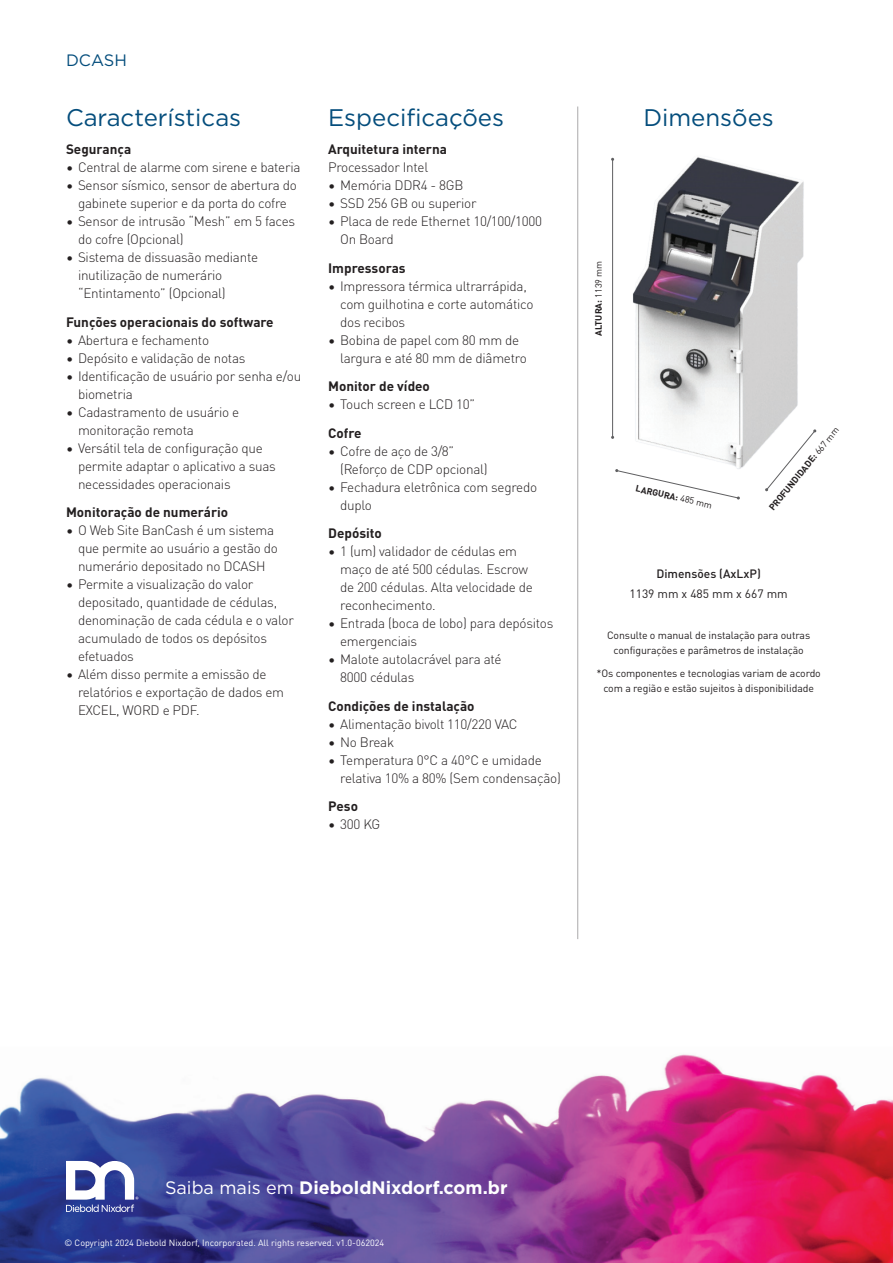
<style>
.page{position:relative;width:893px;height:1263px;background:#fff}
.page>*{position:absolute;margin:0;border:0;box-sizing:border-box;transform-origin:0 0}
.t1{font:24px "Gotham";color:#044d7c}
.t2{font:700 18px "Gotham";color:#fff}
.t3{font:16.5px "Gotham";color:#044d7c}
.t4{font:300 13.5px/18px "DIN Pro";letter-spacing:-.02em;color:#231f20}
.t5{font:700 13.5px "DIN Pro";color:#231f20}
.t6{font:12px "DIN Pro";color:#231f20}
.t7{font:500 12px "DIN Pro";color:#231f20}
.t8{font:10.5px/15px "DIN Pro";letter-spacing:-.01em;color:#231f20;text-align:center}
.t9{font:700 9.15px "DIN Pro";color:#231f20}
.t10{font:9px "DIN Pro";color:#fff}
.s1{font-weight:400}
</style>
<div class="page">
<img style="left:0;top:1054px;width:893px;height:209px">
<svg style="left:66px;top:1161px;width:73px;height:51px"></svg>
<img style="left:633px;top:157px;width:171px;height:312px">
<hr style="left:577px;top:107px;width:1px;height:832px;background:#231f20">
<svg style="left:615px;top:469px;width:125px;height:31px"></svg>
<svg style="left:765px;top:429px;width:51px;height:62px"></svg>
<hr style="left:612px;top:159px;width:1px;height:278px;background:#5f5f61">
<p class="t3" style="left:66px;top:49px;width:62px">DCASH</p>
<h1 class="t1" style="left:66px;top:102px;width:177px">Características</h1>
<p class="t5" style="left:66px;top:139px;width:67px">Segurança</p>
<p class="t4" style="left:66px;top:157px;width:236px">• Central de alarme com sirene e bateria</p>
<p class="t4" style="left:66px;top:175px;width:232px;text-align:center">• Sensor sísmico, sensor de abertura do gabinete superior e da porta do cofre</p>
<p class="t4" style="left:78px;top:211px;width:219px;text-indent:-12px">• Sensor de intrusão “Mesh” em 5 faces do cofre (Opcional)</p>
<p class="t4" style="left:78px;top:247px;width:182px;text-indent:-12px">• Sistema de dissuasão mediante inutilização de numerário “Entintamento” (Opcional)</p>
<p class="t5" style="left:66px;top:311px;width:209px">Funções operacionais do software</p>
<p class="t4" style="left:66px;top:330px;width:145px">• Abertura e fechamento</p>
<p class="t4" style="left:66px;top:348px;width:181px">• Depósito e validação de notas</p>
<p class="t4" style="left:78px;top:366px;width:225px;text-indent:-12px">• Identificação de usuário por senha e/ou biometria</p>
<p class="t4" style="left:78px;top:402px;width:163px;text-indent:-12px">• Cadastramento de usuário e monitoração remota</p>
<p class="t4" style="left:78px;top:438px;width:199px;text-indent:-12px">• Versátil tela de configuração que permite adaptar o aplicativo a suas necessidades operacionais</p>
<p class="t5" style="left:66px;top:502px;width:164px">Monitoração de numerário</p>
<p class="t4" style="left:78px;top:520px;width:201px;text-indent:-12px">• O Web Site BanCash é um sistema que permite ao usuário a gestão do numerário depositado no DCASH</p>
<p class="t4" style="left:78px;top:574px;width:217px;text-indent:-12px">• Permite a visualização do valor depositado, quantidade de cédulas, denominação de cada cédula e o valor acumulado de todos os depósitos efetuados</p>
<p class="t4" style="left:78px;top:664px;width:208px;text-indent:-12px">• Além disso permite a emissão de relatórios e exportação de dados em<br>EXCEL, WORD e PDF.</p>
<h1 class="t1" style="left:328px;top:102px;width:177px">Especificações</h1>
<p class="t5" style="left:328px;top:139px;width:120px">Arquitetura interna</p>
<p class="t4" style="left:328px;top:157px;width:102px">Processador Intel</p>
<p class="t4" style="left:328px;top:175px;width:137px">• Memória DDR4 - 8GB</p>
<p class="t4" style="left:328px;top:193px;width:150px">• SSD 256 GB ou superior</p>
<p class="t4" style="left:340px;top:211px;width:204px;text-indent:-12px">• Placa de rede Ethernet 10/100/1000<br>On Board</p>
<p class="t5" style="left:328px;top:257px;width:79px">Impressoras</p>
<p class="t4" style="left:340px;top:276px;width:195px;text-indent:-12px">• Impressora térmica ultrarrápida, com guilhotina e corte automático dos recibos</p>
<p class="t4" style="left:340px;top:330px;width:188px;text-indent:-12px">• Bobina de papel com 80 mm de largura e até 80 mm de diâmetro</p>
<p class="t5" style="left:328px;top:376px;width:103px">Monitor de vídeo</p>
<p class="t4" style="left:328px;top:394px;width:149px">• Touch screen e LCD 10”</p>
<p class="t5" style="left:328px;top:422px;width:35px">Cofre</p>
<p class="t4" style="left:340px;top:441px;width:149px;text-indent:-12px">• Cofre de aço de 3/8” (Reforço de CDP opcional)</p>
<p class="t4" style="left:340px;top:477px;width:199px;text-indent:-12px">• Fechadura eletrônica com segredo duplo</p>
<p class="t5" style="left:328px;top:523px;width:55px">Depósito</p>
<p class="t4" style="left:340px;top:541px;width:194px;text-indent:-12px">• 1 (um) validador de cédulas em maço de até 500 cédulas. Escrow de 200 cédulas. Alta velocidade de reconhecimento.</p>
<p class="t4" style="left:340px;top:613px;width:215px;text-indent:-12px">• Entrada (boca de lobo) para depósitos emergenciais</p>
<p class="t4" style="left:340px;top:649px;width:163px;text-indent:-12px">• Malote autolacrável para até<br>8000 cédulas</p>
<p class="t5" style="left:328px;top:695px;width:148px">Condições de instalação</p>
<p class="t4" style="left:328px;top:714px;width:191px">• Alimentação bivolt 110/220 VAC</p>
<p class="t4" style="left:328px;top:732px;width:68px">• No Break</p>
<p class="t4" style="left:340px;top:750px;width:222px;text-indent:-12px">• Temperatura 0°C a 40°C e umidade relativa 10% a 80% (Sem condensação)</p>
<p class="t5" style="left:328px;top:796px;width:31px">Peso</p>
<p class="t4" style="left:328px;top:814px;width:54px">• 300 KG</p>
<h1 class="t1" style="left:643px;top:102px;width:132px">Dimensões</h1>
<p class="t9" style="left:591px;top:336px;width:77px;rotate:-90deg">ALTURA: <span class="s1">1139 mm</span></p>
<p class="t9" style="left:638px;top:481px;width:79px;rotate:13deg">LARGURA: <span class="s1">485 mm</span></p>
<p class="t9" style="left:765px;top:505px;width:106px;rotate:-51deg">PROFUNDIDADE: <span class="s1">667 mm</span></p>
<p class="t7" style="left:656px;top:564px;width:106px">Dimensões (AxLxP)</p>
<p class="t6" style="left:629px;top:585px;width:160px">1139 mm x 485 mm x 667 mm</p>
<p class="t8" style="left:607px;top:627px;width:205px">Consulte o manual de instalação para outras configurações e parâmetros de instalação</p>
<p class="t8" style="left:596px;top:665px;width:226px">*Os componentes e tecnologias variam de acordo com a região e estão sujeitos à disponibilidade</p>
<h2 class="t2" style="left:165px;top:1176px;width:344px"><span class="s1">Saiba mais em</span> DieboldNixdorf.com.br</h2>
<p class="t10" style="left:64px;top:1235px;width:321px">© Copyright 2024 Diebold Nixdorf, Incorporated. All rights reserved. v1.0-062024</p>
</div>
